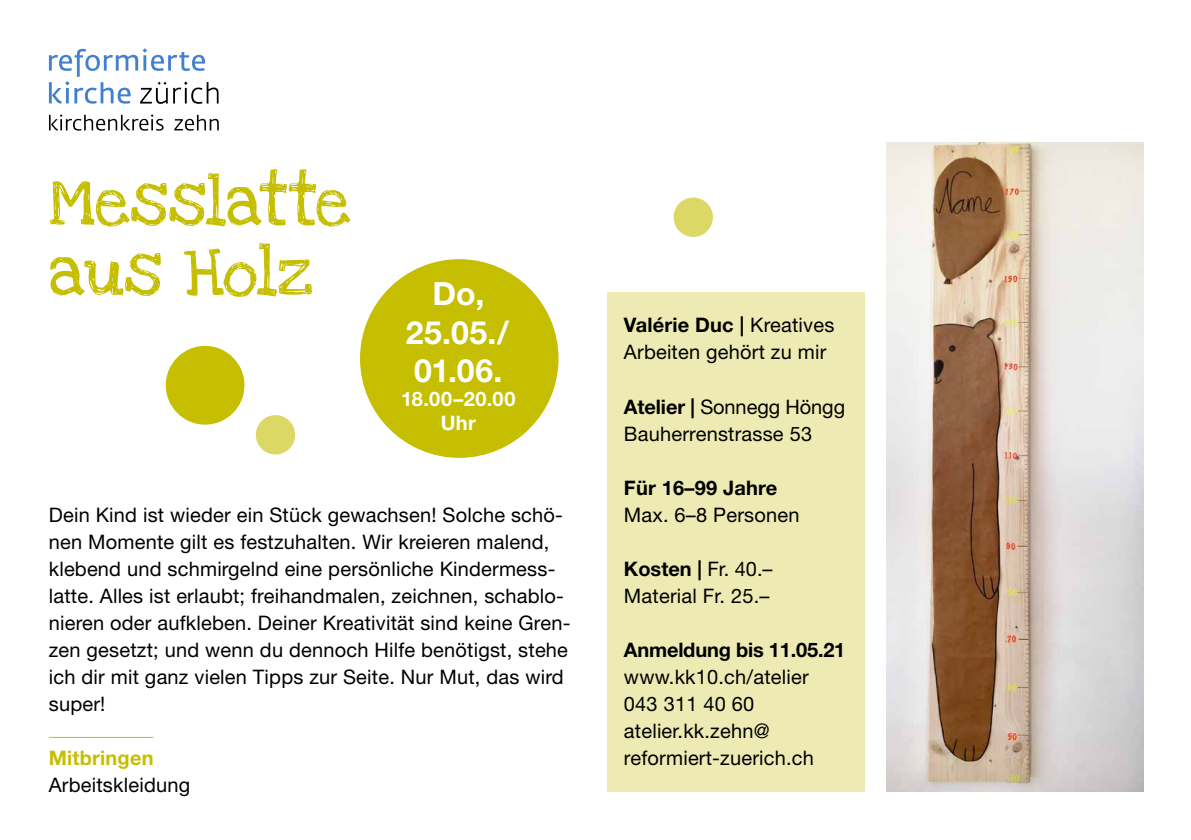
<style>
.page{position:relative;width:1191px;height:840px;background:#fff}
.page>*{position:absolute;margin:0;border:0;box-sizing:border-box;transform-origin:0 0}
.t1{font:70px/70px "Love Ya Like A Sister";letter-spacing:-.015em;color:#c5be01}
.t2{font:700 32px/38.4px "Helvetica Neue LT Pro";letter-spacing:.015em;color:#fff;text-align:center}
.t3{font:20px/27px "Helvetica Neue LT Pro";letter-spacing:.01em;color:#000}
.t4{font:700 20px "Helvetica Neue LT Pro";letter-spacing:-.01em;color:#000}
.t5{font:700 20px/24px "Helvetica Neue LT Pro";letter-spacing:.025em;color:#fff;text-align:center}
.t6{font:700 20px "Helvetica Neue LT Pro";letter-spacing:.01em;color:#000}
.t7{font:700 20px "Helvetica Neue LT Pro";letter-spacing:.01em;color:#c5be01}
.s1{font-weight:700}
</style>
<div class="page">
<div style="left:673px;top:197px;width:40px;height:40px;background:#dcd866;border-radius:50%"></div>
<div style="left:166px;top:346px;width:78px;height:78px;background:#c5be01;border-radius:50%"></div>
<img style="left:886px;top:142px;width:257px;height:649px">
<hr style="left:49px;top:736px;width:104px;height:1px;background:#c5be01">
<div style="left:360px;top:259px;width:198px;height:198px;background:#c5be01;border-radius:50%"></div>
<div style="left:607px;top:292px;width:257px;height:499px;background:#edebb3"></div>
<div style="left:256px;top:415px;width:39px;height:39px;background:#dcd866;border-radius:50%"></div>
<svg style="left:49px;top:48px;width:169px;height:56px"></svg>
<svg style="left:49px;top:114px;width:114px;height:17px"></svg>
<svg style="left:174px;top:115px;width:45px;height:16px"></svg>
<h1 class="t1" style="left:49px;top:168px;width:304px">Messlatte aus Holz</h1>
<h2 class="t2" style="left:406px;top:274px;width:104px">Do,<br>25.05./<br>01.06.</h2>
<p class="t5" style="left:401px;top:386px;width:116px">18.00–20.00<br>Uhr</p>
<p class="t3" style="left:49px;top:500px;width:523px">Dein Kind ist wieder ein Stück gewachsen! Solche schö&shy;nen Momente gilt es festzuhalten. Wir kreieren malend, klebend und schmirgelnd eine persönliche Kindermess&shy;latte. Alles ist erlaubt; freihandmalen, zeichnen, schablo&shy;nieren oder aufkleben. Deiner Kreativität sind keine Gren&shy;zen gesetzt; und wenn du dennoch Hilfe benötigst, stehe ich dir mit ganz vielen Tipps zur Seite. Nur Mut, das wird super!</p>
<p class="t7" style="left:49px;top:745px;width:106px">Mitbringen</p>
<p class="t3" style="left:49px;top:770px;width:143px">Arbeitskleidung</p>
<p class="t3" style="left:624px;top:311px;width:212px"><span class="s1">Valérie Duc |</span> Kreatives<br>Arbeiten gehört zu mir</p>
<p class="t3" style="left:624px;top:392px;width:223px"><span class="s1">Atelier |</span> Sonnegg Höngg<br>Bauherrenstrasse 53</p>
<p class="t6" style="left:624px;top:475px;width:155px">Für 16–99 Jahre</p>
<p class="t3" style="left:624px;top:500px;width:177px">Max. 6–8 Personen</p>
<p class="t3" style="left:624px;top:554px;width:150px"><span class="s1">Kosten |</span> Fr. 40.–<br>Material Fr. 25.–</p>
<p class="t4" style="left:624px;top:637px;width:223px">Anmeldung bis 11.05.21</p>
<p class="t3" style="left:624px;top:662px;width:191px">www.kk10.ch/atelier<br>043 311 40 60 atelier.kk.zehn@ reformiert-zuerich.ch</p>
</div>
